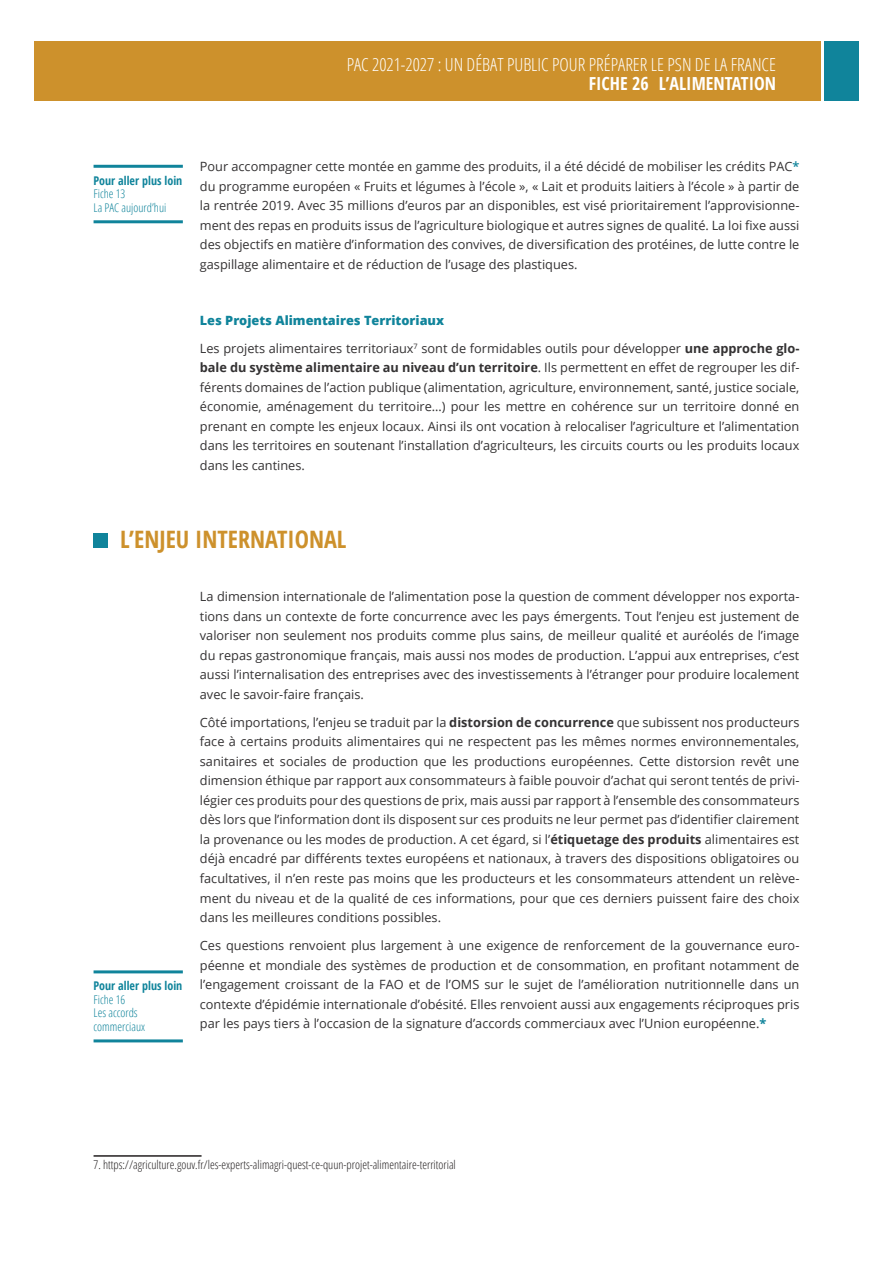
<style>
.page{position:relative;width:893px;height:1263px;background:#fff}
.page>*{position:absolute;margin:0;border:0;box-sizing:border-box;transform-origin:0 0}
.t1{font:700 condensed 24px "Open Sans";color:#cd912c}
.t2{font:300 condensed 18px "Open Sans";color:#fff}
.t3{font:700 condensed 18px "Open Sans";color:#fff}
.t4{font:12.75px/19.5px "Open Sans";color:#343233;text-align:justify}
.t5{font:300 condensed 12px "Open Sans";color:#231f20}
.t6{font:300 condensed 12px/13.5px "Open Sans";color:#10849b}
.t7{font:700 condensed 12px "Open Sans";color:#10849b}
.s1{font-weight:600;color:#10849b}
.s2{font-weight:800;color:#10849b}
.s3{font-weight:700}
.s4{font-weight:700;color:#10849b}
</style>
<div class="page">
<div style="left:825px;top:42px;width:34px;height:59px;background:#10849b"></div>
<div style="left:34px;top:42px;width:786px;height:59px;background:#cd912c"></div>
<div style="left:94px;top:533px;width:14px;height:15px;background:#10849b"></div>
<hr style="left:94px;top:1155px;width:108px;height:2px;background:#231f20">
<hr style="left:94px;top:165px;width:89px;height:3px;background:#10849b">
<hr style="left:94px;top:220px;width:89px;height:3px;background:#10849b">
<hr style="left:94px;top:970px;width:89px;height:3px;background:#10849b">
<hr style="left:94px;top:1039px;width:89px;height:3px;background:#10849b">
<h2 class="t2" style="left:347px;top:52px;width:431px">PAC 2021-2027 : UN DÉBAT PUBLIC POUR PRÉPARER LE PSN DE LA FRANCE</h2>
<h2 class="t3" style="left:589px;top:71px;width:189px">FICHE 26 L’ALIMENTATION</h2>
<p class="t7" style="left:94px;top:172px;width:90px">Pour aller plus loin</p>
<p class="t6" style="left:94px;top:187px;width:74px">Fiche 13<br>La PAC aujourd’hui</p>
<p class="t4" style="left:200px;top:157px;width:601px">Pour accompagner cette montée en gamme des produits, il a été décidé de mobiliser les crédits PAC<span class="s1">* </span>du programme européen « Fruits et légumes à l’école », « Lait et produits laitiers à l’école » à partir de la rentrée 2019. Avec 35 millions d’euros par an disponibles, est visé prioritairement l’approvisionne&shy;ment des repas en produits issus de l’agriculture biologique et autres signes de qualité. La loi fixe aussi des objectifs en matière d’information des convives, de diversification des protéines, de lutte contre le gaspillage alimentaire et de réduction de l’usage des plastiques.</p>
<p class="t4" style="left:200px;top:306px;width:601px;line-height:28px"><span class="s2">Les Projets Alimentaires Territoriaux<br></span>Les projets alimentaires territoriaux<sup>7</sup> sont de formidables outils pour développer <span class="s3">une approche glo-</span></p>
<p class="t4" style="left:200px;top:358px;width:601px"><span class="s3">bale du système alimentaire au niveau d’un territoire</span>. Ils permettent en effet de regrouper les dif&shy;férents domaines de l’action publique (alimentation, agriculture, environnement, santé, justice sociale, économie, aménagement du territoire…) pour les mettre en cohérence sur un territoire donné en prenant en compte les enjeux locaux. Ainsi ils ont vocation à relocaliser l’agriculture et l’alimentation dans les territoires en soutenant l’installation d’agriculteurs, les circuits courts ou les produits locaux dans les cantines.</p>
<h1 class="t1" style="left:120px;top:522px;width:228px">L’ENJEU INTERNATIONAL</h1>
<p class="t4" style="left:200px;top:587px;width:601px">La dimension internationale de l’alimentation pose la question de comment développer nos exporta&shy;tions dans un contexte de forte concurrence avec les pays émergents. Tout l’enjeu est justement de valoriser non seulement nos produits comme plus sains, de meilleur qualité et auréolés de l’image du repas gastronomique français, mais aussi nos modes de production. L’appui aux entreprises, c’est aussi l’internalisation des entreprises avec des investissements à l’étranger pour produire localement avec le savoir-faire français.</p>
<p class="t4" style="left:200px;top:712px;width:601px">Côté importations, l’enjeu se traduit par la <span class="s3">distorsion de concurrence</span> que subissent nos producteurs face à certains produits alimentaires qui ne respectent pas les mêmes normes environnementales, sanitaires et sociales de production que les productions européennes. Cette distorsion revêt une dimension éthique par rapport aux consommateurs à faible pouvoir d’achat qui seront tentés de privi&shy;légier ces produits pour des questions de prix, mais aussi par rapport à l’ensemble des consommateurs dès lors que l’information dont ils disposent sur ces produits ne leur permet pas d’identifier clairement la provenance ou les modes de production. A cet égard, si l’<span class="s3">étiquetage des produits</span> alimentaires est déjà encadré par différents textes européens et nationaux, à travers des dispositions obligatoires ou facultatives, il n’en reste pas moins que les producteurs et les consommateurs attendent un relève&shy;ment du niveau et de la qualité de ces informations, pour que ces derniers puissent faire des choix dans les meilleures conditions possibles.</p>
<p class="t4" style="left:200px;top:935px;width:601px">Ces questions renvoient plus largement à une exigence de renforcement de la gouvernance euro&shy;péenne et mondiale des systèmes de production et de consommation, en profitant notamment de l’engagement croissant de la FAO et de l’OMS sur le sujet de l’amélioration nutritionnelle dans un contexte d’épidémie internationale d’obésité. Elles renvoient aussi aux engagements réciproques pris par les pays tiers à l’occasion de la signature d’accords commerciaux avec l’Union européenne.<span class="s4">*</span></p>
<p class="t7" style="left:94px;top:978px;width:90px">Pour aller plus loin</p>
<p class="t6" style="left:94px;top:992px;width:53px">Fiche 16<br>Les accords commerciaux</p>
<p class="t5" style="left:94px;top:1157px;width:364px">7. https://agriculture.gouv.fr/les-experts-alimagri-quest-ce-quun-projet-alimentaire-territorial</p>
</div>
